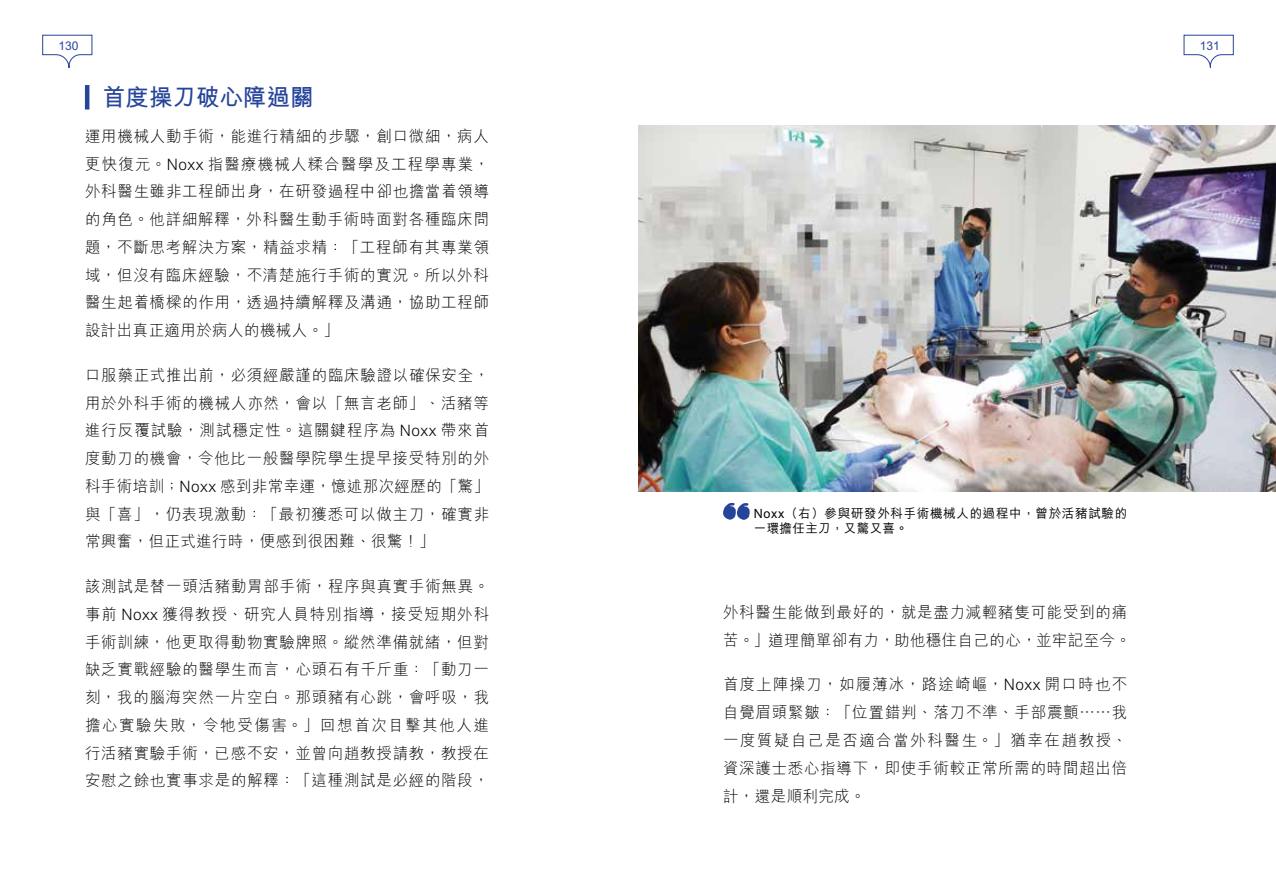
<style>
.page{position:relative;width:1276px;height:893px;background:#fff}
.page>*{position:absolute;margin:0;border:0;box-sizing:border-box;transform-origin:0 0}
.t1{font:700 24px "M Hei HK";color:#26449a}
.t2{font:300 15.75px/27.8px "M Hei HK";letter-spacing:.05em;color:#000;text-align:justify}
.t3{font:500 12.75px/15.5px "M Hei HK";letter-spacing:.055em;color:#000}
.t4{font:500 12px "M Hei HK";color:#26449a}
</style>
<div class="page">
<svg style="left:1183px;top:35px;width:50px;height:33px"></svg>
<svg style="left:42px;top:35px;width:50px;height:33px"></svg>
<hr style="left:85px;top:85px;width:4px;height:25px;background:#26449a">
<img style="left:638px;top:125px;width:638px;height:366px">
<svg style="left:944px;top:125px;width:183px;height:9px"></svg>
<svg style="left:723px;top:503px;width:26px;height:17px"></svg>
<p class="t4" style="left:59px;top:37px;width:22px">130</p>
<p class="t4" style="left:1200px;top:37px;width:22px">131</p>
<h1 class="t1" style="left:102px;top:80px;width:213px">首度操刀破心障過關</h1>
<p class="t2" style="left:85px;top:122px;width:406px">運用機械人動手術，能進行精細的步驟，創口微細，病人更快復元。Noxx 指醫療機械人糅合醫學及工程學專業，外科醫生雖非工程師出身，在研發過程中卻也擔當着領導的角色。他詳細解釋，外科醫生動手術時面對各種臨床問題，不斷思考解決方案，精益求精：「工程師有其專業領域，但沒有臨床經驗，不清楚施行手術的實況。所以外科醫生起着橋樑的作用，透過持續解釋及溝通，協助工程師設計出真正適用於病人的機械人。」</p>
<p class="t2" style="left:85px;top:361px;width:406px">口服藥正式推出前，必須經嚴謹的臨床驗證以確保安全，用於外科手術的機械人亦然，會以「無言老師」、活豬等進行反覆試驗，測試穩定性。這關鍵程序為 Noxx 帶來首度動刀的機會，令他比一般醫學院學生提早接受特別的外科手術培訓；Noxx 感到非常幸運，憶述那次經歷的「驚」與「喜」，仍表現激動：「最初獲悉可以做主刀，確實非常興奮，但正式進行時，便感到很困難、很驚！」</p>
<p class="t2" style="left:85px;top:572px;width:406px">該測試是替一頭活豬動胃部手術，程序與真實手術無異。事前 Noxx 獲得教授、研究人員特別指導，接受短期外科手術訓練，他更取得動物實驗牌照。縱然準備就緒，但對缺乏實戰經驗的醫學生而言，心頭石有千斤重：「動刀一刻，我的腦海突然一片空白。那頭豬有心跳，會呼吸，我擔心實驗失敗，令牠受傷害。」回想首次目擊其他人進行活豬實驗手術，已感不安，並曾向趙教授請教，教授在安慰之餘也實事求是的解釋：「這種測試是必經的階段，</p>
<p class="t3" style="left:754px;top:504px;width:375px">Noxx（右）參與研發外科手術機械人的過程中，曾於活豬試驗的一環擔任主刀，又驚又喜。</p>
<p class="t2" style="left:723px;top:598px;width:409px">外科醫生能做到最好的，就是盡力減輕豬隻可能受到的痛苦。」道理簡單卻有力，助他穩住自己的心，並牢記至今。</p>
<p class="t2" style="left:723px;top:670px;width:406px">首度上陣操刀，如履薄冰，路途崎嶇，Noxx 開口時也不自覺眉頭緊皺：「位置錯判、落刀不準、手部震顫……我一度質疑自己是否適合當外科醫生。」猶幸在趙教授、資深護士悉心指導下，即使手術較正常所需的時間超出倍計，還是順利完成。</p>
</div>
